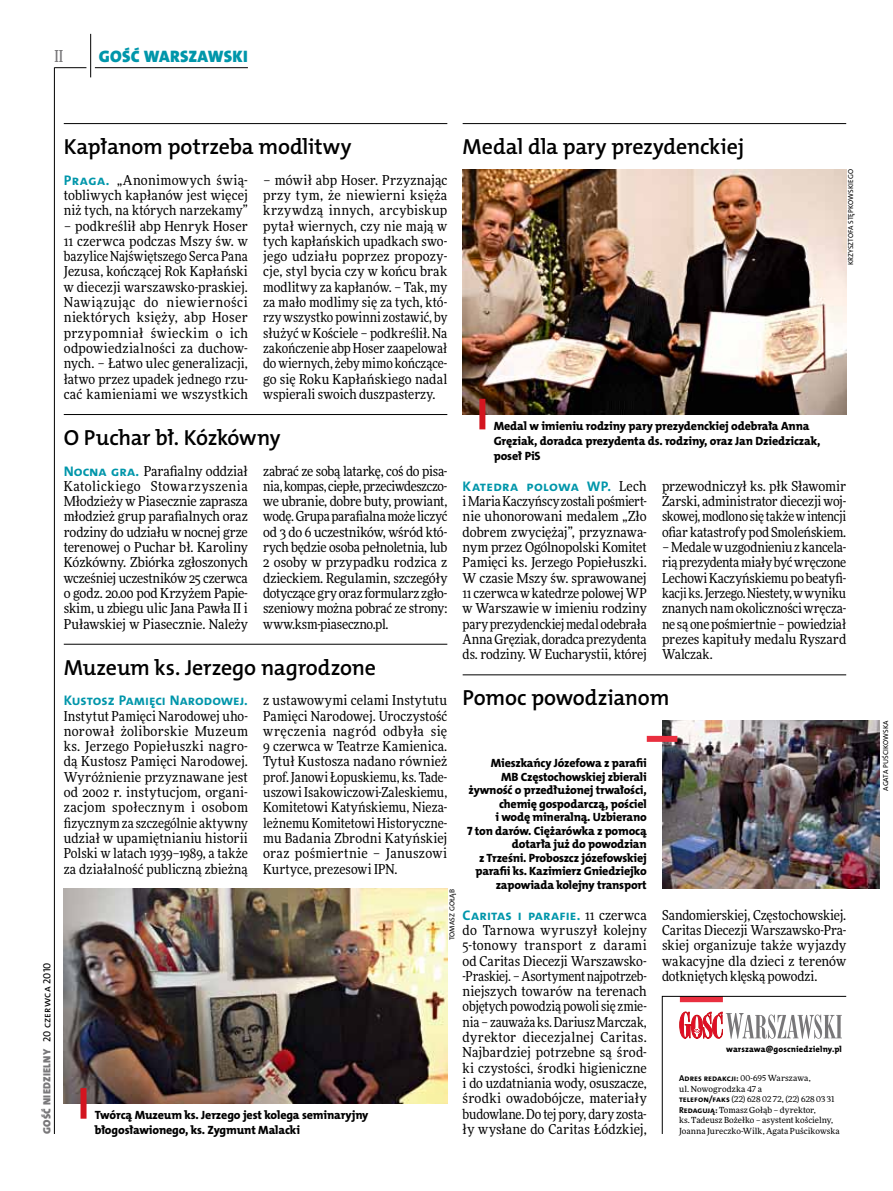
<style>
.page{position:relative;width:893px;height:1191px;background:#fff}
.page>*{position:absolute;margin:0;border:0;box-sizing:border-box;transform-origin:0 0}
.t1{font:21.9px "The Mix HP6 Se Bld";letter-spacing:-.01em;color:#000}
.t2{font:16.65px "The Mix HP9 Blk";letter-spacing:.02em;color:#0096aa}
.t3{font:500 16.5px "Freeday Narrow";color:#787779;scale:.9 1}
.t4{font:13.95px "The Mix HP7 Bld";letter-spacing:.005em;color:#0096aa}
.t5{font:13.65px/15.3px "Freeday Narrow News";color:#000;text-align:justify}
.t6{font:12px/13.5px "The Mix HP8 Ex Bld";letter-spacing:-.015em;color:#000}
.t7{font:10.5px "The Mix HP9 Blk";letter-spacing:.025em;color:#787779}
.t8{font:8.55px "The Mix HP8 Ex Bld";letter-spacing:.015em;color:#000}
.t9{font:8.4px/10.5px "Freeday News";letter-spacing:.005em;color:#000}
.t10{font:7.2px "The Mix HP5 Plain";letter-spacing:.015em;color:#000}
.s1{font-family:"The Mix HP5 Plain";color:#000}
.s2{font-family:"The Mix HP7 Bld";font-size:13.95px;color:#0096aa}
.s3{font-family:"Freeday Narrow News";font-size:13.65px;color:#000}
.s4{font-family:"The Mix HP7 Bld";font-size:8.55px}
</style>
<div class="page">
<hr style="left:54px;top:67px;width:1px;height:1067px;background:#000">
<hr style="left:90px;top:34px;width:1px;height:43px;background:#000">
<hr style="left:54px;top:67px;width:32px;height:1px;background:#000">
<hr style="left:95px;top:67px;width:153px;height:1px;background:#000">
<svg style="left:662px;top:996px;width:185px;height:138px"></svg>
<hr style="left:64px;top:123px;width:383px;height:1px;background:#000">
<hr style="left:64px;top:414px;width:383px;height:1px;background:#000">
<hr style="left:463px;top:674px;width:383px;height:1px;background:#000">
<hr style="left:64px;top:644px;width:383px;height:1px;background:#000">
<hr style="left:463px;top:123px;width:383px;height:1px;background:#000">
<img style="left:463px;top:169px;width:383px;height:245px">
<img style="left:64px;top:889px;width:383px;height:214px">
<div style="left:81px;top:1088px;width:6px;height:30px;background:#d3151f"></div>
<img style="left:662px;top:720px;width:217px;height:169px">
<div style="left:479px;top:399px;width:6px;height:30px;background:#d3151f"></div>
<div style="left:647px;top:736px;width:30px;height:6px;background:#e92f3f"></div>
<p class="t3" style="left:54px;top:46px;width:11px">II</p>
<p class="t2" style="left:99px;top:46px;width:150px">GOŚĆ WARSZAWSKI</p>
<p class="t7" style="left:40px;top:1134px;width:173px;rotate:-90deg">GOŚĆ NIEDZIELNY <span class="s1">20 czerwca 2010</span></p>
<h1 class="t1" style="left:64px;top:132px;width:289px">Kapłanom potrzeba modlitwy</h1>
<p class="t5" style="left:64px;top:172px;width:186px"><span class="s2">Praga.</span> „Anonimowych świą&shy;tobliwych kapłanów jest więcej niż tych, na których narzekamy”</p>
<p class="t5" style="left:64px;top:218px;width:186px">– podkreślił abp Henryk Hoser 11 czerwca podczas Mszy św. w bazylice Najświętszego Serca Pana Jezusa, kończącej Rok Kapłański w diecezji warszawsko-praskiej.<br>Nawiązując do niewierności niektórych księży, abp Hoser przypomniał świeckim o ich odpowiedzialności za duchow&shy;nych. – Łatwo ulec generalizacji, łatwo przez upadek jednego rzu&shy;cać kamieniami we wszystkich</p>
<p class="t5" style="left:263px;top:172px;width:186px">– mówił abp Hoser. Przyznając przy tym, że niewierni księża krzywdzą innych, arcybiskup pytał wiernych, czy nie mają w tych kapłańskich upadkach swo&shy;jego udziału poprzez propozy&shy;cje, styl bycia czy w końcu brak modlitwy za kapłanów. – Tak, my za mało modlimy się za tych, któ&shy;rzy wszystko powinni zostawić, by służyć w Kościele – podkreślił. Na zakończenie abp Hoser zaapelował do wiernych, żeby mimo kończące&shy;go się Roku Kapłańskiego nadal wspierali swoich duszpasterzy.</p>
<h1 class="t1" style="left:64px;top:423px;width:218px">O Puchar bł. Kózkówny</h1>
<p class="t5" style="left:64px;top:463px;width:186px"><span class="s2">Nocna gra.</span> Parafialny oddział Katolickiego Stowarzyszenia Młodzieży w Piasecznie zaprasza młodzież grup parafialnych oraz rodziny do udziału w nocnej grze terenowej o Puchar bł. Karoliny Kózkówny. Zbiórka zgłoszonych wcześniej uczestników 25 czerwca o godz. 20.00 pod Krzyżem Papie&shy;skim, u zbiegu ulic Jana Pawła II i Puławskiej w Piasecznie. Należy</p>
<p class="t5" style="left:263px;top:463px;width:186px">zabrać ze sobą latarkę, coś do pisa&shy;nia, kompas, ciepłe, przeciwdeszczo&shy;we ubranie, dobre buty, prowiant, wodę. Grupa parafialna może liczyć od 3 do 6 uczestników, wśród któ&shy;rych będzie osoba pełnoletnia, lub 2 osoby w przypadku rodzica z dzieckiem. Regulamin, szczegóły dotyczące gry oraz formularz zgło&shy;szeniowy można pobrać ze strony: www.ksm-piaseczno.pl.</p>
<h1 class="t1" style="left:64px;top:653px;width:314px">Muzeum ks. Jerzego nagrodzone</h1>
<h1 class="t1" style="left:463px;top:132px;width:283px">Medal dla pary prezydenckiej</h1>
<p class="t10" style="left:846px;top:265px;width:98px;rotate:-90deg">Krzysztofa Stępkowskiego</p>
<p class="t6" style="left:494px;top:418px;width:328px;line-height:15.3px">Medal w imieniu rodziny pary prezydenckiej odebrała Anna<br>Gręziak, doradca prezydenta ds. rodziny, oraz Jan Dziedziczak, poseł PiS</p>
<p class="t4" style="left:463px;top:477px;width:186px">Katedra polowa WP. <span class="s3">Lech</span></p>
<p class="t5" style="left:463px;top:493px;width:186px">i Maria Kaczyńscy zostali pośmiert&shy;nie uhonorowani medalem „Zło dobrem zwyciężaj”, przyznawa&shy;nym przez Ogólnopolski Komitet Pamięci ks. Jerzego Popiełuszki.<br>W czasie Mszy św. sprawowanej 11 czerwca w katedrze polowej WP w Warszawie w imieniu rodziny pary prezydenckiej medal odebrała Anna Gręziak, doradca prezydenta ds. rodziny. W Eucharystii, której</p>
<p class="t5" style="left:662px;top:478px;width:186px">przewodniczył ks. płk Sławomir Żarski, administrator diecezji woj&shy;skowej, modlono się także w intencji ofiar katastrofy pod Smoleńskiem.</p>
<p class="t5" style="left:662px;top:539px;width:186px">– Medale w uzgodnieniu z kancela&shy;rią prezydenta miały być wręczone Lechowi Kaczyńskiemu po beatyfi&shy;kacji ks. Jerzego. Niestety, w wyniku znanych nam okoliczności wręcza&shy;ne są one pośmiertnie – powiedział prezes kapituły medalu Ryszard Walczak.</p>
<h1 class="t1" style="left:463px;top:684px;width:208px">Pomoc powodzianom</h1>
<p class="t5" style="left:263px;top:692px;width:186px">z ustawowymi celami Instytutu Pamięci Narodowej. Uroczystość wręczenia nagród odbyła się 9 czerwca w Teatrze Kamienica.<br>Tytuł Kustosza nadano również prof. Janowi Łopuskiemu, ks. Tade&shy;uszowi Isakowiczowi-Zaleskiemu, Komitetowi Katyńskiemu, Nieza&shy;leżnemu Komitetowi Historyczne&shy;mu Badania Zbrodni Katyńskiej oraz pośmiertnie – Januszowi Kurtyce, prezesowi IPN.</p>
<p class="t4" style="left:64px;top:691px;width:186px">Kustosz Pamięci Narodowej.</p>
<p class="t5" style="left:64px;top:708px;width:186px">Instytut Pamięci Narodowej uho&shy;norował żoliborskie Muzeum ks. Jerzego Popiełuszki nagro&shy;dą Kustosz Pamięci Narodowej.<br>Wyróżnienie przyznawane jest od 2002 r. instytucjom, organi&shy;zacjom społecznym i osobom fizycznym za szczególnie aktywny udział w upamiętnianiu historii Polski w latach 1939–1989, a także za działalność publiczną zbieżną</p>
<p class="t6" style="left:467px;top:756px;width:181px;text-align:right">Mieszkańcy Józefowa z parafii<br>MB Częstochowskiej zbierali żywność o przedłużonej trwałości, chemię gospodarczą, pościel<br>i wodę mineralną. Uzbierano<br>7 ton darów. Ciężarówka z pomocą dotarła już do powodzian<br>z Trześni. Proboszcz józefowskiej parafii ks. Kazimierz Gniedziejko zapowiada kolejny transport</p>
<p class="t10" style="left:447px;top:940px;width:53px;rotate:-90deg">Tomasz Gołąb</p>
<p class="t5" style="left:662px;top:907px;width:186px">Sandomierskiej, Częstochowskiej.<br>Caritas Diecezji Warszawsko-Pra&shy;skiej organizuje także wyjazdy wakacyjne dla dzieci z terenów dotkniętych klęską powodzi.</p>
<p class="t4" style="left:463px;top:906px;width:186px">Caritas i parafie. <span class="s3">11 czerwca</span></p>
<p class="t5" style="left:463px;top:922px;width:186px">do Tarnowa wyruszył kolejny 5-tonowy transport z darami od Caritas Diecezji Warszawsko--Praskiej. – Asortyment najpotrzeb&shy;niejszych towarów na terenach objętych powodzią powoli się zmie&shy;nia – zauważa ks. Dariusz Marczak, dyrektor diecezjalnej Caritas.<br>Najbardziej potrzebne są środ&shy;ki czystości, środki higieniczne i do uzdatniania wody, osuszacze, środki owadobójcze, materiały budowlane. Do tej pory, dary zosta&shy;ły wysłane do Caritas Łódzkiej,</p>
<p class="t8" style="left:726px;top:1044px;width:118px">warszawa@goscniedzielny.pl</p>
<p class="t9" style="left:679px;top:1073px;width:162px"><span class="s4">Adres redakcji:</span> 00-695 Warszawa,<br>ul. Nowogrodzka 47 a<br><span class="s4">telefon/faks</span> (22) 628 02 72, (22) 628 03 31<br><span class="s4">Redagują:</span> Tomasz Gołąb – dyrektor,<br>ks. Tadeusz Bożełko – asystent kościelny, Joanna Jureczko-Wilk, Agata Puścikowska</p>
<p class="t6" style="left:95px;top:1107px;width:275px;line-height:15.3px">Twórcą Muzeum ks. Jerzego jest kolega seminaryjny błogosławionego, ks. Zygmunt Malacki</p>
<p class="t10" style="left:881px;top:791px;width:72px;rotate:-90deg">Agata Puścikowska</p>
</div>
